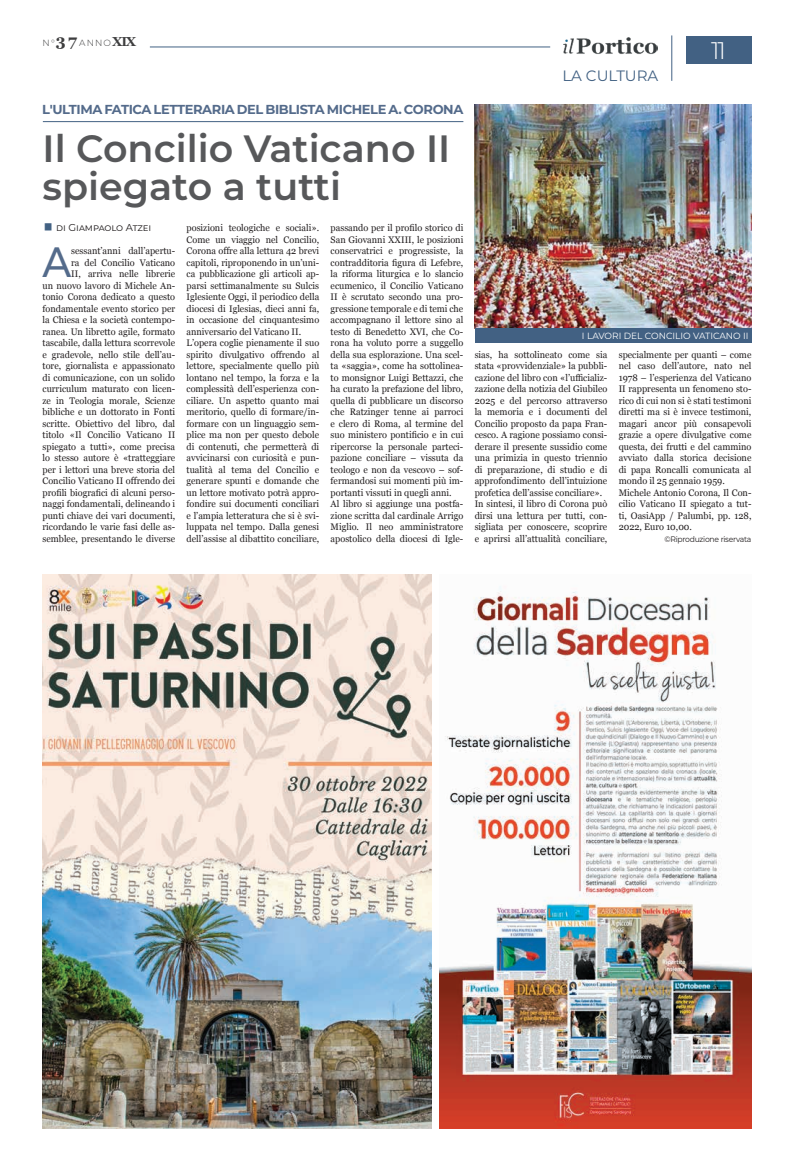
<style>
.page{position:relative;width:794px;height:1163px;background:#fff}
.page>*{position:absolute;margin:0;border:0;box-sizing:border-box;transform-origin:0 0}
.t1{font:500 42.4px "Montserrat";color:#546b8b;scale:.93 1}
.t2{font:600 38px/38px "Montserrat";color:#57585a}
.t3{font:300 24px "Montserrat";color:#fff}
.t4{font:15px "Montserrat";color:#426183}
.t5{font:700 13px "Montserrat";letter-spacing:-.03em;color:#546b8b}
.t6{font:10px "Montserrat";letter-spacing:-.005em;color:#231f20}
.t7{font:9.5px/11.5px "Georgia";color:#231f20;scale:.96 1}
.t8{font:9px "Montserrat";color:#fff}
.t9{font:300 9px "Montserrat";color:#3e3e3f}
.t10{font:8px "Montserrat";letter-spacing:-.035em;color:#231f20;scale:.96 1}
.s1{font-family:"Georgia";font-weight:700;font-size:16px}
.s2{font-family:"Georgia";font-weight:700;font-size:13px}
</style>
<div class="page">
<hr style="left:43px;top:121px;width:420px;height:1px;background:#426183">
<img style="left:475px;top:105px;width:276px;height:223px">
<div style="left:475px;top:328px;width:276px;height:14px;background:#426183"></div>
<div style="left:685px;top:36px;width:66px;height:27px;background:#426183"></div>
<hr style="left:671px;top:35px;width:1px;height:46px;background:#426183">
<hr style="left:150px;top:47px;width:400px;height:1px;background:#426183">
<img style="left:564px;top:37px;width:93px;height:17px">
<img style="left:42px;top:574px;width:389px;height:554px">
<img style="left:439px;top:586px;width:312px;height:542px">
<p class="t9" style="left:43px;top:36px;width:95px">N°<span class="s1">37</span> ANNO<span class="s2">XIX</span></p>
<h3 class="t5" style="left:42px;top:100px;width:422px">L'ULTIMA FATICA LETTERARIA DEL BIBLISTA MICHELE A. CORONA</h3>
<h2 class="t2" style="left:43px;top:128px;width:409px">Il Concilio Vaticano II spiegato a tutti</h2>
<p class="t6" style="left:56px;top:221px;width:96px">di Giampaolo Atzei</p>
<h1 class="t1" style="left:43px;top:232px;width:33px">A</h1>
<p class="t7" style="left:43px;top:245px;width:140px;text-align:right">sessant’anni dall’apertu-<br>ra del Concilio Vaticano<br>II, arriva nelle librerie<br>un nuovo lavoro di Michele An&shy;tonio Corona dedicato a questo fondamentale evento storico per la Chiesa e la società contempo&shy;ranea. Un libretto agile, formato tascabile, dalla lettura scorrevole e gradevole, nello stile dell’au&shy;tore, giornalista e appassionato di comunicazione, con un solido curriculum maturato con licen&shy;ze in Teologia morale, Scienze bibliche e un dottorato in Fonti scritte. Obiettivo del libro, dal titolo «Il Concilio Vaticano II spiegato a tutti», come precisa lo stesso autore è «tratteggiare per i lettori una breve storia del<br>Concilio Vaticano II offrendo dei profili biografici di alcuni perso&shy;naggi fondamentali, delineando i punti chiave dei vari documenti, ricordando le varie fasi delle as&shy;semblee, presentando le diverse</p>
<p class="t7" style="left:187px;top:222px;width:140px">posizioni teologiche e sociali».<br>Come un viaggio nel Concilio,<br>Corona offre alla lettura 42 brevi capitoli, riproponendo in un’uni&shy;ca pubblicazione gli articoli ap&shy;parsi settimanalmente su Sulcis<br>Iglesiente Oggi, il periodico della diocesi di Iglesias, dieci anni fa, in occasione del cinquantesimo anniversario del Vaticano II.<br>L’opera coglie pienamente il suo spirito divulgativo offrendo al lettore, specialmente quello più lontano nel tempo, la forza e la complessità dell’esperienza con&shy;ciliare. Un aspetto quanto mai meritorio, quello di formare/in&shy;formare con un linguaggio sem&shy;plice ma non per questo debole di contenuti, che permetterà di avvicinarsi con curiosità e pun&shy;tualità al tema del Concilio e generare spunti e domande che un lettore motivato potrà appro&shy;fondire sui documenti conciliari e l’ampia letteratura che si è svi&shy;luppata nel tempo. Dalla genesi dell’assise al dibattito conciliare,</p>
<p class="t7" style="left:331px;top:222px;width:140px">passando per il profilo storico di<br>San Giovanni XXIII, le posizioni conservatrici e progressiste, la contradditoria figura di Lefebre, la riforma liturgica e lo slancio ecumenico, il Concilio Vaticano<br>II è scrutato secondo una pro&shy;gressione temporale e di temi che accompagnano il lettore sino al testo di Benedetto XVI, che Co&shy;rona ha voluto porre a suggello della sua esplorazione. Una scel&shy;ta «saggia», come ha sottolinea&shy;to monsignor Luigi Bettazzi, che ha curato la prefazione del libro, quella di pubblicare un discorso che Ratzinger tenne ai parroci e clero di Roma, al termine del suo ministero pontificio e in cui ripercorse la personale parteci&shy;pazione conciliare – vissuta da teologo e non da vescovo – sof&shy;fermandosi sui momenti più im&shy;portanti vissuti in quegli anni.<br>Al libro si aggiunge una postfa&shy;zione scritta dal cardinale Arrigo<br>Miglio. Il neo amministratore apostolico della diocesi di Igle-</p>
<h3 class="t4" style="left:562px;top:65px;width:97px">LA CULTURA</h3>
<h3 class="t3" style="left:711px;top:34px;width:16px">11</h3>
<p class="t8" style="left:582px;top:329px;width:168px">I LAVORI DEL CONCILIO VATICANO II</p>
<p class="t7" style="left:475px;top:348px;width:140px">sias, ha sottolineato come sia stata «provvidenziale» la pubbli&shy;cazione del libro con «l’ufficializ&shy;zazione della notizia del Giubileo 2025 e del percorso attraverso la memoria e i documenti del Concilio proposto da papa Fran&shy;cesco. A ragione possiamo consi&shy;derare il presente sussidio come una primizia in questo triennio di preparazione, di studio e di approfondimento dell’intuizione profetica dell’assise conciliare».<br>In sintesi, il libro di Corona può dirsi una lettura per tutti, con&shy;sigliata per conoscere, scoprire e aprirsi all’attualità conciliare,</p>
<p class="t7" style="left:619px;top:348px;width:140px">specialmente per quanti – come nel caso dell’autore, nato nel<br>1978 – l’esperienza del Vaticano<br>II rappresenta un fenomeno sto&shy;rico di cui non si è stati testimoni diretti ma si è invece testimoni, magari ancor più consapevoli grazie a opere divulgative come questa, dei frutti e del cammino avviato dalla storica decisione di papa Roncalli comunicata al mondo il 25 gennaio 1959.<br>Michele Antonio Corona, Il Con&shy;cilio Vaticano II spiegato a tut&shy;ti, OasiApp / Palumbi, pp. 128,<br>2022, Euro 10,00.</p>
<p class="t10" style="left:664px;top:533px;width:92px">©Riproduzione riservata</p>
</div>
